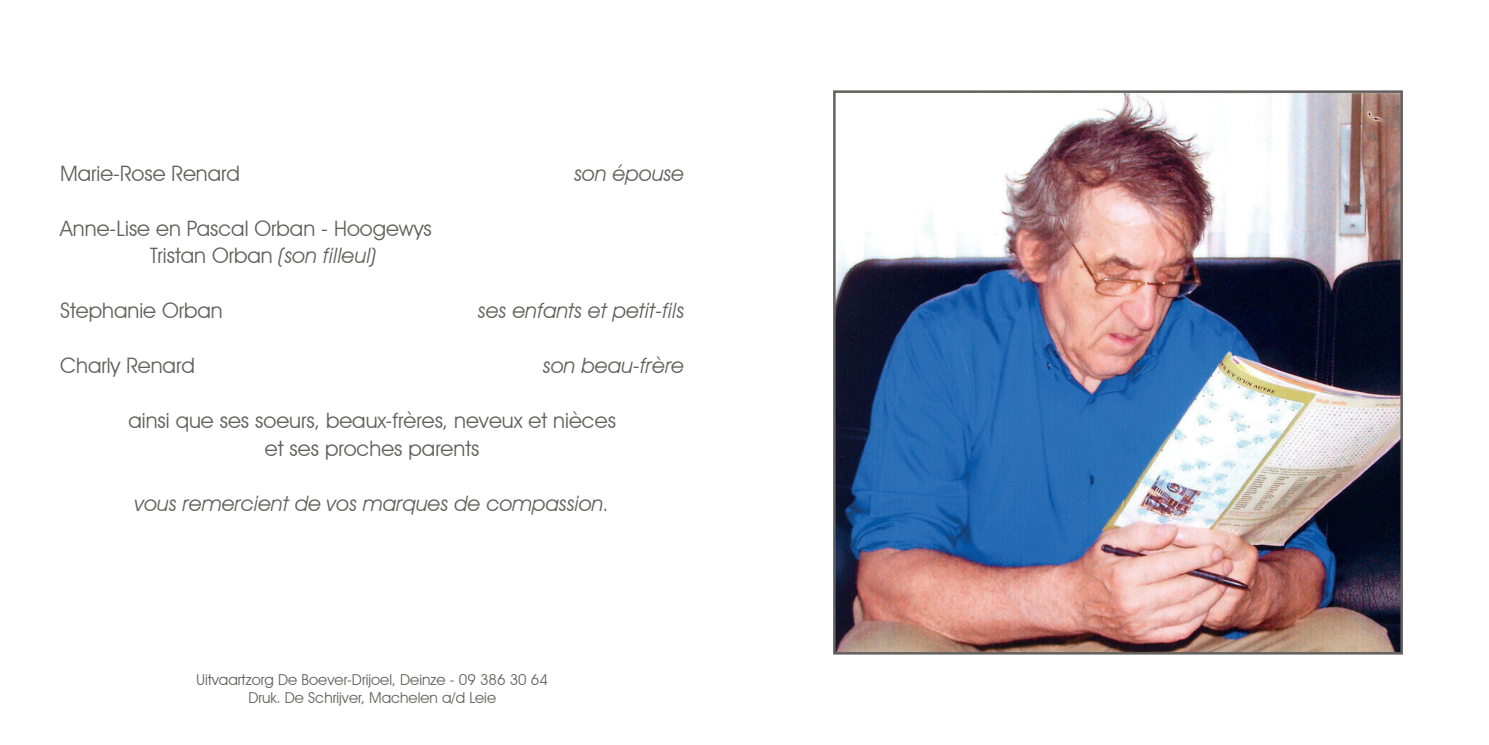
<style>
.page{position:relative;width:1489px;height:745px;background:#fff}
.page>*{position:absolute;margin:0;border:0;box-sizing:border-box;transform-origin:0 0}
.t1{font:21.25px/27.5px "Avant Garde IT Cby BT";color:#62615f}
.t2{font:italic 21.25px "Avant Garde IT Cby BT";color:#62615f}
.t3{font:15px/18px "Avant Garde IT Cby BT";color:#62615f;text-align:center}
.s1{font-style:italic}
</style>
<div class="page">
<img style="left:836px;top:93px;width:563px;height:558px">
<div style="left:833px;top:90px;width:569px;height:564px;border:2px solid #62615f"></div>
<p class="t1" style="left:60px;top:159px;width:181px">Marie-Rose Renard</p>
<p class="t2" style="left:574px;top:160px;width:112px">son épouse</p>
<p class="t1" style="left:150px;top:214px;width:283px;text-indent:-90px">Anne-Lise en Pascal Orban - Hoogewys<br>Tristan Orban <span class="s1">(son filleul)</span></p>
<p class="t1" style="left:60px;top:296px;width:164px">Stephanie Orban</p>
<p class="t2" style="left:478px;top:297px;width:208px">ses enfants et petit-fils</p>
<p class="t1" style="left:60px;top:351px;width:136px">Charly Renard</p>
<p class="t2" style="left:543px;top:352px;width:143px">son beau-frère</p>
<p class="t1" style="left:128px;top:406px;width:489px;text-align:center">ainsi que ses soeurs, beaux-frères, neveux et nièces et ses proches parents</p>
<p class="t2" style="left:135px;top:490px;width:476px">vous remercient de vos marques de compassion.</p>
<p class="t3" style="left:196px;top:670px;width:353px">Uitvaartzorg De Boever-Drijoel, Deinze - 09 386 30 64<br>Druk. De Schrijver, Machelen a/d Leie</p>
</div>
